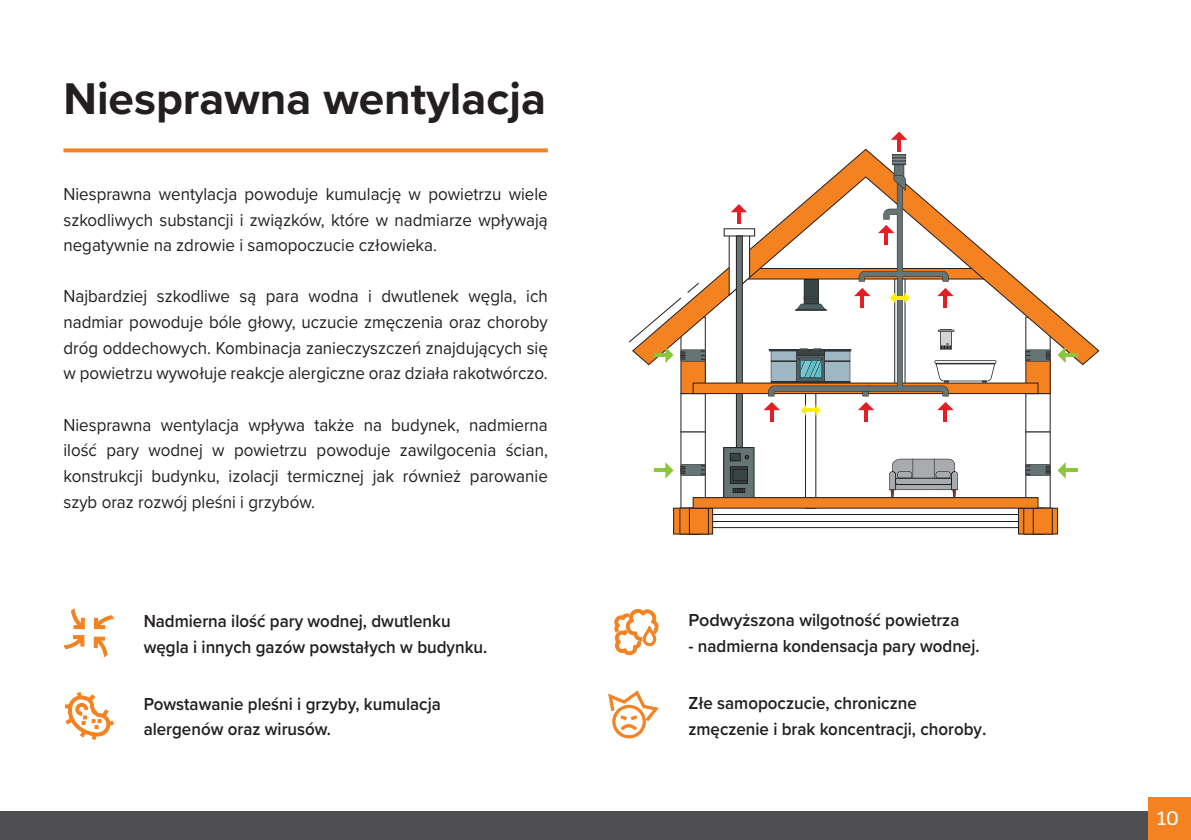
<style>
.page{position:relative;width:1191px;height:840px;background:#fff}
.page>*{position:absolute;margin:0;border:0;box-sizing:border-box;transform-origin:0 0}
.t1{font:700 46px "Proxima Nova";color:#231f20}
.t2{font:19.4px "Mentone";color:#fff}
.t3{font:18px/25.6px "Proxima Nova";color:#231f20;text-align:justify;scale:.94 1}
.t4{font:600 18px/25.6px "Proxima Nova";color:#231f20;scale:.94 1}
.t5{font:600 18px "Proxima Nova";color:#231f20}
</style>
<div class="page">
<div style="left:0;top:811px;width:1191px;height:28px;background:#4f4e50"></div>
<div style="left:1148px;top:797px;width:43px;height:42px;background:#f58220"></div>
<svg style="left:63px;top:148px;width:485px;height:4px;background:#f58e36"></svg>
<svg style="left:859px;top:149px;width:240px;height:216px"></svg>
<hr style="left:1064px;top:468px;width:13px;height:4px;background:#8bc63e">
<hr style="left:1064px;top:353px;width:13px;height:4px;background:#8bc63e">
<svg style="left:629px;top:154px;width:436px;height:380px"></svg>
<hr style="left:897px;top:139px;width:4px;height:13px;background:#e31e24">
<svg style="left:891px;top:131px;width:16px;height:9px"></svg>
<svg style="left:614px;top:609px;width:45px;height:46px"></svg>
<svg style="left:608px;top:690px;width:51px;height:49px"></svg>
<svg style="left:65px;top:692px;width:49px;height:48px"></svg>
<svg style="left:93px;top:615px;width:21px;height:14px"></svg>
<svg style="left:93px;top:636px;width:15px;height:21px"></svg>
<svg style="left:63px;top:608px;width:22px;height:41px"></svg>
<h1 class="t1" style="left:63px;top:64px;width:484px">Niesprawna wentylacja</h1>
<p class="t3" style="left:63px;top:180px;width:517px">Niesprawna wentylacja powoduje kumulację w powietrzu wiele szkodliwych substancji i związków, które w nadmiarze wpływają negatywnie na zdrowie i samopoczucie człowieka.</p>
<p class="t3" style="left:63px;top:283px;width:517px">Najbardziej szkodliwe są para wodna i dwutlenek węgla, ich nadmiar powoduje bóle głowy, uczucie zmęczenia oraz choroby dróg oddechowych. Kombinacja zanieczyszczeń znajdujących się w powietrzu wywołuje reakcje alergiczne oraz działa rakotwórczo.</p>
<p class="t3" style="left:63px;top:411px;width:517px">Niesprawna wentylacja wpływa także na budynek, nadmierna ilość pary wodnej w powietrzu powoduje zawilgocenia ścian, konstrukcji budynku, izolacji termicznej jak również parowanie szyb oraz rozwój pleśni i grzybów.</p>
<p class="t4" style="left:144px;top:607px;width:367px">Nadmierna ilość pary wodnej, dwutlenku węgla i innych gazów powstałych w budynku.</p>
<p class="t4" style="left:144px;top:689px;width:317px">Powstawanie pleśni i grzyby, kumulacja alergenów oraz wirusów.</p>
<p class="t5" style="left:688px;top:606px;width:272px">Podwyższona wilgotność powietrza</p>
<p class="t4" style="left:688px;top:632px;width:311px">- nadmierna kondensacja pary wodnej.</p>
<p class="t4" style="left:688px;top:689px;width:318px">Złe samopoczucie, chroniczne zmęczenie i brak koncentracji, choroby.</p>
<p class="t2" style="left:1157px;top:805px;width:23px">10</p>
</div>
